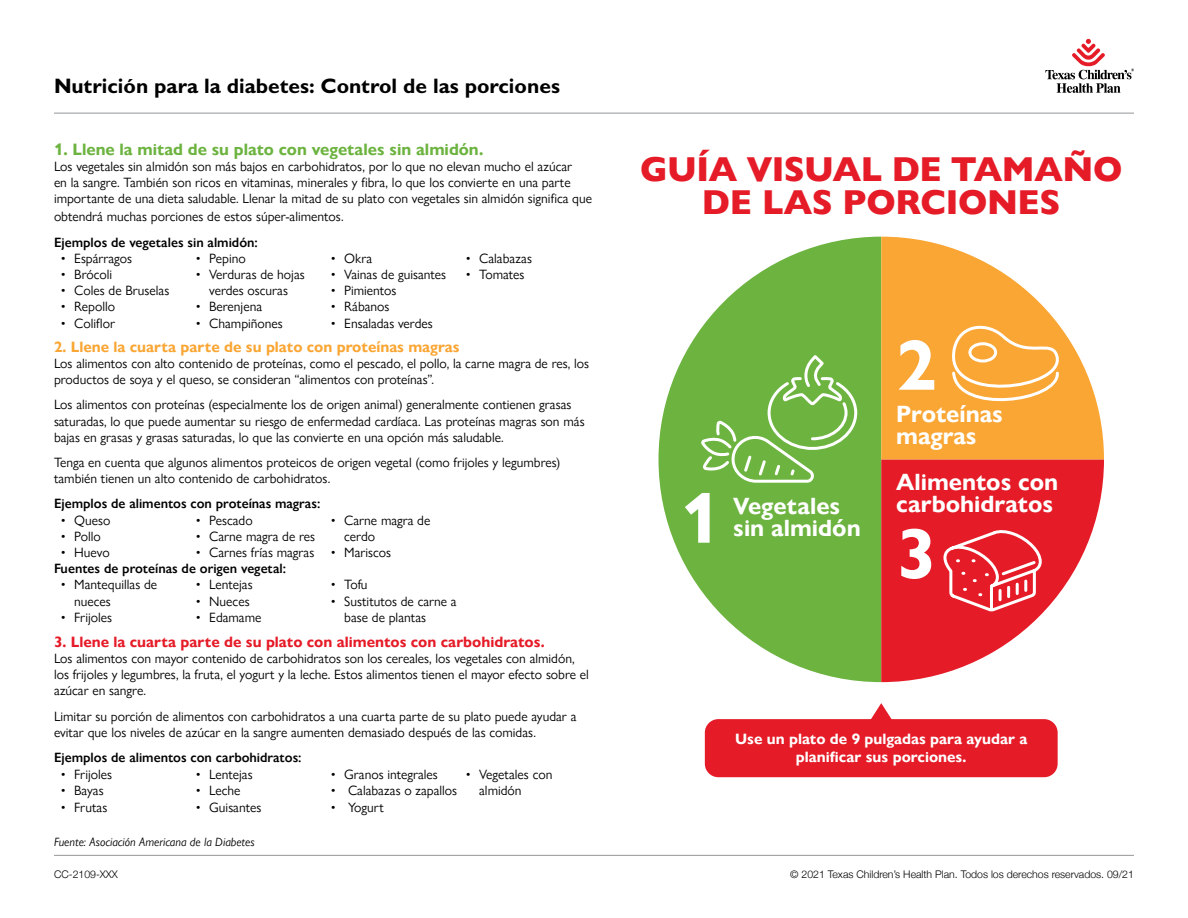
<style>
.page{position:relative;width:1188px;height:918px;background:#fff}
.page>*{position:absolute;margin:0;border:0;box-sizing:border-box;transform-origin:0 0}
.t1{font:700 72px "Gill Sans Nova";color:#fff}
.t2{font:800 34.5px/32.4px "Gill Sans Nova";color:#e51b27;text-align:center}
.t3{font:700 23.55px/22.5px "Gill Sans Nova";color:#fff}
.t4{font:700 21px "Gill Sans MT Std";color:#000}
.t5{font:700 16.5px "Gill Sans Nova";color:#6cb33f}
.t6{font:700 15px "Gill Sans Nova";color:#e51b27}
.t7{font:700 15px/18px "Gill Sans Nova";color:#fff;text-align:center}
.t8{font:700 15px "Gill Sans Nova";color:#faa634}
.t9{font:13.5px/16.2px "Gill Sans Nova";color:#000}
.t10{font:600 13.5px "Gill Sans Nova";color:#000}
.t11{font:italic 12px "Gill Sans Nova";color:#000}
.t12{font:300 10.5px "Helvetica Neue";color:#000}
</style>
<div class="page">
<div style="left:705px;top:719px;width:353px;height:58px;background:#e51b27;border-radius:14px"></div>
<svg style="left:1045px;top:39px;width:89px;height:54px"></svg>
<hr style="left:54px;top:113px;width:1080px;height:1px;background:#939598">
<svg style="left:658px;top:237px;width:223px;height:445px;fill:#6cb33f"></svg>
<svg style="left:881px;top:459px;width:223px;height:223px;fill:#e51b27"></svg>
<svg style="left:881px;top:237px;width:223px;height:222px;fill:#faa634"></svg>
<svg style="left:698px;top:352px;width:161px;height:132px"></svg>
<svg style="left:941px;top:317px;width:125px;height:98px"></svg>
<svg style="left:942px;top:527px;width:101px;height:87px"></svg>
<hr style="left:990px;top:586px;width:3px;height:23px;background:#fff">
<svg style="left:866px;top:703px;width:30px;height:17px"></svg>
<hr style="left:54px;top:855px;width:1080px;height:1px;background:#939598">
<h3 class="t4" style="left:54px;top:73px;width:508px">Nutrición para la diabetes: Control de las porciones</h3>
<p class="t5" style="left:54px;top:139px;width:431px">1. Llene la mitad de su plato con vegetales sin almidón.</p>
<p class="t9" style="left:54px;top:158px;width:540px">Los vegetales sin almidón son más bajos en carbohidratos, por lo que no elevan mucho el azúcar<br>en la sangre. También son ricos en vitaminas, minerales y fibra, lo que los convierte en una parte importante de una dieta saludable. Llenar la mitad de su plato con vegetales sin almidón significa que</p>
<p class="t9" style="left:54px;top:209px;width:291px">obtendrá muchas porciones de estos súper-alimentos.</p>
<p class="t10" style="left:54px;top:234px;width:205px">Ejemplos de vegetales sin almidón:</p>
<p class="t9" style="left:61px;top:250px;width:73px">• Espárragos</p>
<p class="t9" style="left:61px;top:266px;width:53px">• Brócoli</p>
<p class="t9" style="left:61px;top:282px;width:110px">• Coles de Bruselas</p>
<p class="t9" style="left:61px;top:299px;width:56px">• Repollo</p>
<p class="t9" style="left:61px;top:315px;width:56px">• Coliflor</p>
<p class="t9" style="left:331px;top:250px;width:43px">• Okra</p>
<p class="t9" style="left:331px;top:266px;width:117px">• Vainas de guisantes</p>
<p class="t9" style="left:331px;top:282px;width:67px">• Pimientos</p>
<p class="t9" style="left:331px;top:299px;width:60px">• Rábanos</p>
<p class="t9" style="left:331px;top:315px;width:104px">• Ensaladas verdes</p>
<p class="t9" style="left:466px;top:250px;width:68px">• Calabazas</p>
<p class="t9" style="left:466px;top:266px;width:60px">• Tomates</p>
<p class="t9" style="left:196px;top:250px;width:52px">• Pepino</p>
<p class="t9" style="left:196px;top:266px;width:111px;text-align:center">• Verduras de hojas verdes oscuras</p>
<p class="t9" style="left:196px;top:299px;width:68px">• Berenjena</p>
<p class="t9" style="left:196px;top:315px;width:89px">• Champiñones</p>
<p class="t8" style="left:54px;top:337px;width:407px">2. Llene la cuarta parte de su plato con proteínas magras</p>
<p class="t9" style="left:54px;top:355px;width:537px">Los alimentos con alto contenido de proteínas, como el pescado, el pollo, la carne magra de res, los productos de soya y el queso, se consideran “alimentos con proteínas”.</p>
<p class="t9" style="left:54px;top:397px;width:532px">Los alimentos con proteínas (especialmente los de origen animal) generalmente contienen grasas saturadas, lo que puede aumentar su riesgo de enfermedad cardíaca. Las proteínas magras son más bajas en grasas y grasas saturadas, lo que las convierte en una opción más saludable.</p>
<p class="t9" style="left:54px;top:454px;width:508px">Tenga en cuenta que algunos alimentos proteicos de origen vegetal (como frijoles y legumbres) también tienen un alto contenido de carbohidratos.</p>
<p class="t10" style="left:54px;top:495px;width:268px">Ejemplos de alimentos con proteínas magras:</p>
<p class="t9" style="left:61px;top:512px;width:51px">• Queso</p>
<p class="t9" style="left:61px;top:528px;width:42px">• Pollo</p>
<p class="t9" style="left:61px;top:544px;width:50px">• Huevo</p>
<p class="t9" style="left:344px;top:512px;width:88px;text-indent:-14px">• Carne magra de cerdo</p>
<p class="t9" style="left:331px;top:544px;width:62px">• Mariscos</p>
<p class="t9" style="left:196px;top:512px;width:58px">• Pescado</p>
<p class="t9" style="left:196px;top:528px;width:121px">• Carne magra de res</p>
<p class="t9" style="left:196px;top:544px;width:120px">• Carnes frías magras</p>
<p class="t10" style="left:54px;top:560px;width:234px">Fuentes de proteínas de origen vegetal:</p>
<p class="t9" style="left:74px;top:577px;width:84px;text-indent:-14px">• Mantequillas de nueces</p>
<p class="t9" style="left:61px;top:609px;width:53px">• Frijoles</p>
<p class="t9" style="left:196px;top:577px;width:59px">• Lentejas</p>
<p class="t9" style="left:196px;top:593px;width:55px">• Nueces</p>
<p class="t9" style="left:196px;top:609px;width:67px">• Edamame</p>
<p class="t9" style="left:331px;top:577px;width:38px">• Tofu</p>
<p class="t9" style="left:344px;top:593px;width:114px;text-indent:-14px">• Sustitutos de carne a base de plantas</p>
<p class="t6" style="left:54px;top:632px;width:492px">3. Llene la cuarta parte de su plato con alimentos con carbohidratos.</p>
<p class="t9" style="left:54px;top:650px;width:536px">Los alimentos con mayor contenido de carbohidratos son los cereales, los vegetales con almidón, los frijoles y legumbres, la fruta, el yogurt y la leche. Estos alimentos tienen el mayor efecto sobre el azúcar en sangre.</p>
<p class="t9" style="left:54px;top:708px;width:524px">Limitar su porción de alimentos con carbohidratos a una cuarta parte de su plato puede ayudar a evitar que los niveles de azúcar en la sangre aumenten demasiado después de las comidas.</p>
<p class="t10" style="left:54px;top:749px;width:249px">Ejemplos de alimentos con carbohidratos:</p>
<p class="t9" style="left:61px;top:766px;width:53px">• Frijoles</p>
<p class="t9" style="left:61px;top:783px;width:44px">• Bayas</p>
<p class="t9" style="left:61px;top:799px;width:48px">• Frutas</p>
<p class="t9" style="left:196px;top:766px;width:59px">• Lentejas</p>
<p class="t9" style="left:196px;top:783px;width:46px">• Leche</p>
<p class="t9" style="left:196px;top:799px;width:67px">• Guisantes</p>
<p class="t9" style="left:331px;top:766px;width:109px">• Granos integrales</p>
<p class="t9" style="left:331px;top:783px;width:128px">• Calabazas o zapallos</p>
<p class="t9" style="left:331px;top:799px;width:55px">• Yogurt</p>
<p class="t9" style="left:479px;top:766px;width:75px;text-indent:-14px">• Vegetales con almidón</p>
<p class="t11" style="left:54px;top:835px;width:202px">Fuente: Asociación Americana de la Diabetes</p>
<h2 class="t2" style="left:640px;top:153px;width:484px">GUÍA VISUAL DE TAMAÑO<br>DE LAS PORCIONES</h2>
<h1 class="t1" style="left:680px;top:474px;width:42px">1</h1>
<h3 class="t3" style="left:733px;top:494px;width:129px">Vegetales sin almidón</h3>
<h1 class="t1" style="left:896px;top:321px;width:42px">2</h1>
<h3 class="t3" style="left:896px;top:403px;width:108px">Proteínas magras</h3>
<h3 class="t3" style="left:896px;top:471px;width:163px">Alimentos con carbohidratos</h3>
<h1 class="t1" style="left:896px;top:509px;width:42px">3</h1>
<p class="t7" style="left:735px;top:729px;width:294px">Use un plato de 9 pulgadas para ayudar a planificar sus porciones.</p>
<p class="t12" style="left:54px;top:865px;width:65px">CC-2109-XXX</p>
<p class="t12" style="left:790px;top:865px;width:345px">© 2021 Texas Children’s Health Plan. Todos los derechos reservados. 09/21</p>
</div>
